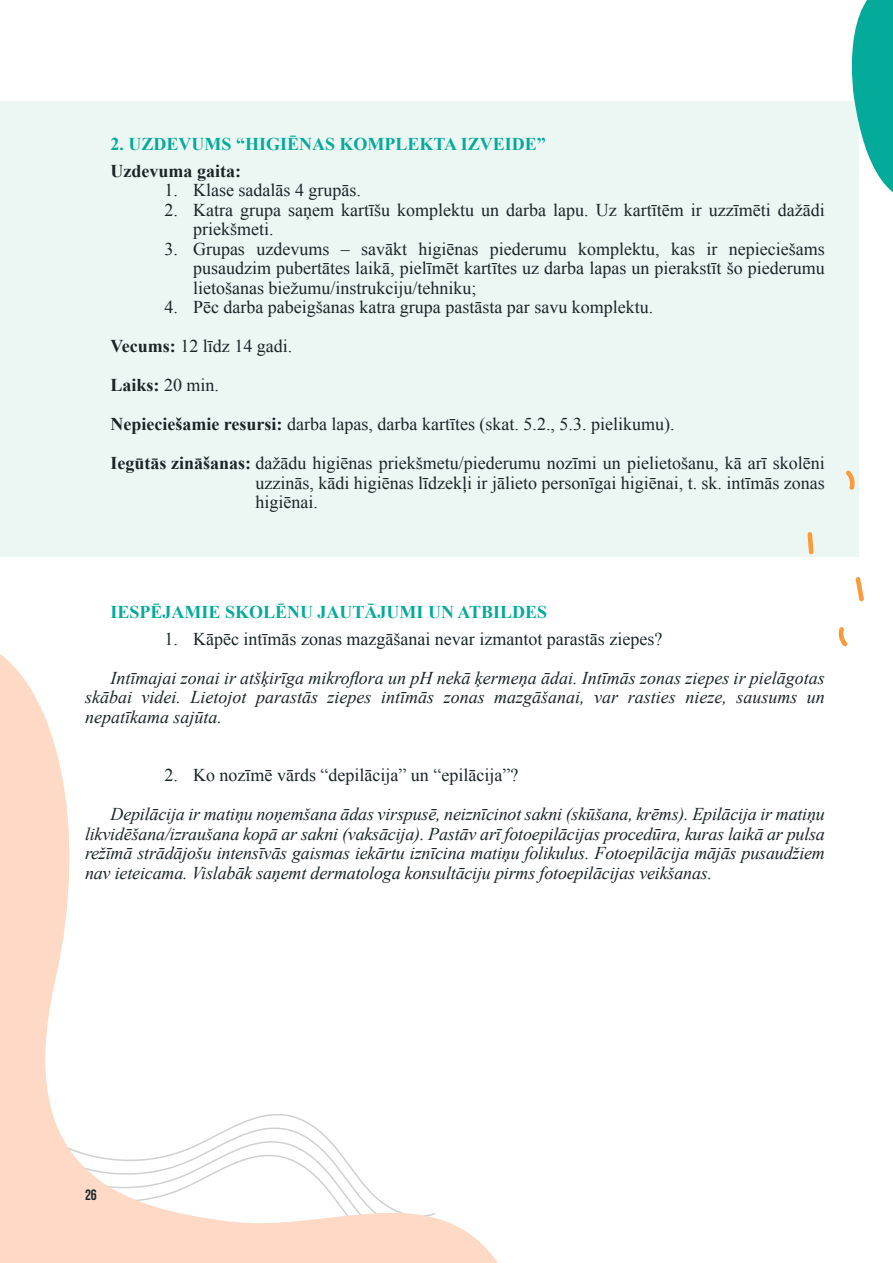
<style>
.page{position:relative;width:893px;height:1263px;background:#fff}
.page>*{position:absolute;margin:0;border:0;box-sizing:border-box;transform-origin:0 0}
.t1{font:18px/19.5px "Times New Roman";color:#192527}
.t2{font:italic 18px/19.5px "Times New Roman";letter-spacing:-.005em;color:#192527;text-align:justify}
.t3{font:700 18px "Times New Roman";color:#04ab9a}
.t4{font:700 18px "Times New Roman";color:#192527}
.t5{font:15px "Bebas Neue";color:#192527}
.s1{font-weight:700}
</style>
<div class="page">
<div style="left:0;top:101px;width:859px;height:455px;background:#ecf7f4"></div>
<svg style="left:0;top:654px;width:498px;height:609px"></svg>
<svg style="left:855px;top:577px;width:9px;height:25px"></svg>
<svg style="left:807px;top:532px;width:7px;height:22px"></svg>
<svg style="left:838px;top:627px;width:10px;height:20px"></svg>
<svg style="left:846px;top:470px;width:9px;height:20px"></svg>
<svg style="left:852px;top:0;width:41px;height:193px"></svg>
<p class="t3" style="left:111px;top:131px;width:437px">2. UZDEVUMS “HIGIĒNAS KOMPLEKTA IZVEIDE”</p>
<p class="t4" style="left:111px;top:158px;width:132px">Uzdevuma gaita:</p>
<p class="t1" style="left:165px;top:180px;width:198px">1. Klase sadalās 4 grupās.</p>
<p class="t1" style="left:193px;top:199px;width:633px;text-indent:-28px">2. Katra grupa saņem kartīšu komplektu un darba lapu. Uz kartītēm ir uzzīmēti dažādi priekšmeti.</p>
<p class="t1" style="left:193px;top:238px;width:633px;text-align:justify;text-indent:-28px">3. Grupas uzdevums – savākt higiēnas piederumu komplektu, kas ir nepieciešams pusaudzim pubertātes laikā, pielīmēt kartītes uz darba lapas un pierakstīt šo piederumu lietošanas biežumu/instrukciju/tehniku;</p>
<p class="t1" style="left:110px;top:287px;width:716px;line-height:39px;text-indent:54px">4. Pēc darba pabeigšanas katra grupa pastāsta par savu komplektu.<br><span class="s1">Vecums:</span> 12 līdz 14 gadi.<br><span class="s1">Laiks:</span> 20 min.<br><span class="s1">Nepieciešamie resursi:</span> darba lapas, darba kartītes (skat. 5.2., 5.3. pielikumu).<br><span class="s1">Iegūtās zināšanas:</span> dažādu higiēnas priekšmetu/piederumu nozīmi un pielietošanu, kā arī skolēni</p>
<p class="t1" style="left:256px;top:472px;width:571px">uzzinās, kādi higiēnas līdzekļi ir jālieto personīgai higiēnai, t. sk. intīmās zonas higiēnai.</p>
<p class="t3" style="left:111px;top:599px;width:438px">IESPĒJAMIE SKOLĒNU JAUTĀJUMI UN ATBILDES</p>
<p class="t1" style="left:165px;top:628px;width:499px">1. Kāpēc intīmās zonas mazgāšanai nevar izmantot parastās ziepes?</p>
<p class="t2" style="left:85px;top:667px;width:741px;text-indent:26px">Intīmajai zonai ir atšķirīga mikroflora un pH nekā ķermeņa ādai. Intīmās zonas ziepes ir pielāgotas skābai videi. Lietojot parastās ziepes intīmās zonas mazgāšanai, var rasties nieze, sausums un nepatīkama sajūta.</p>
<p class="t1" style="left:165px;top:765px;width:355px">2. Ko nozīmē vārds “depilācija” un “epilācija”?</p>
<p class="t2" style="left:85px;top:804px;width:741px;text-indent:26px">Depilācija ir matiņu noņemšana ādas virspusē, neiznīcinot sakni (skūšana, krēms). Epilācija ir matiņu likvidēšana/izraušana kopā ar sakni (vaksācija). Pastāv arī fotoepilācijas procedūra, kuras laikā ar pulsa režīmā strādājošu intensīvās gaismas iekārtu iznīcina matiņu folikulus. Fotoepilācija mājās pusaudžiem nav ieteicama. Vislabāk saņemt dermatologa konsultāciju pirms fotoepilācijas veikšanas.</p>
<p class="t5" style="left:85px;top:1187px;width:13px">26</p>
</div>
